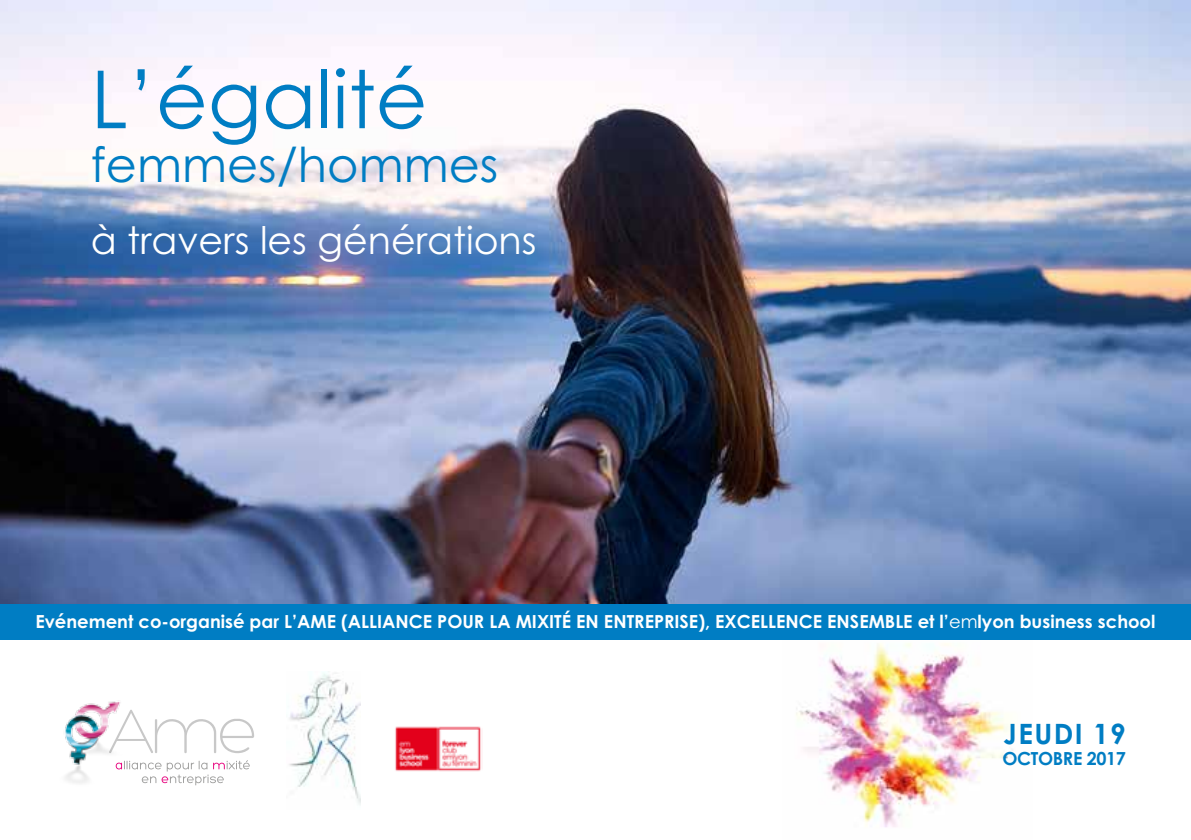
<style>
.page{position:relative;width:1191px;height:840px;background:#fff}
.page>*{position:absolute;margin:0;border:0;box-sizing:border-box;transform-origin:0 0}
.t1{font:80px "Century Gothic";color:#007dc3}
.t2{font:48px "Century Gothic";color:#007dc3}
.t3{font:38px "Century Gothic";color:#fff}
.t4{font:700 28px "Century Gothic";letter-spacing:.05em;color:#007dc3}
.t5{font:700 18px "Century Gothic";color:#fff}
.t6{font:700 18px "Century Gothic";letter-spacing:-.02em;color:#007dc3}
.s1{font-weight:400}
</style>
<div class="page">
<img style="left:796px;top:643px;width:217px;height:185px">
<img style="left:0;top:0;width:1191px;height:604px">
<div style="left:0;top:604px;width:1191px;height:36px;background:#007dc3"></div>
<img style="left:289px;top:672px;width:72px;height:133px">
<svg style="left:128px;top:710px;width:126px;height:43px"></svg>
<img style="left:65px;top:701px;width:63px;height:82px">
<svg style="left:116px;top:759px;width:134px;height:26px"></svg>
<img style="left:395px;top:726px;width:86px;height:45px">
<h1 class="t1" style="left:91px;top:50px;width:338px">L’égalité</h1>
<h2 class="t2" style="left:91px;top:135px;width:409px">femmes/hommes</h2>
<h3 class="t3" style="left:91px;top:217px;width:447px">à travers les générations</h3>
<p class="t5" style="left:35px;top:610px;width:1121px">Evénement co-organisé par L’AME (ALLIANCE POUR LA MIXITÉ EN ENTREPRISE), EXCELLENCE ENSEMBLE et l’<span class="s1">em</span>lyon business school</p>
<h3 class="t4" style="left:1003px;top:715px;width:124px">JEUDI 19</h3>
<p class="t6" style="left:1002px;top:747px;width:125px">OCTOBRE 2017</p>
</div>
